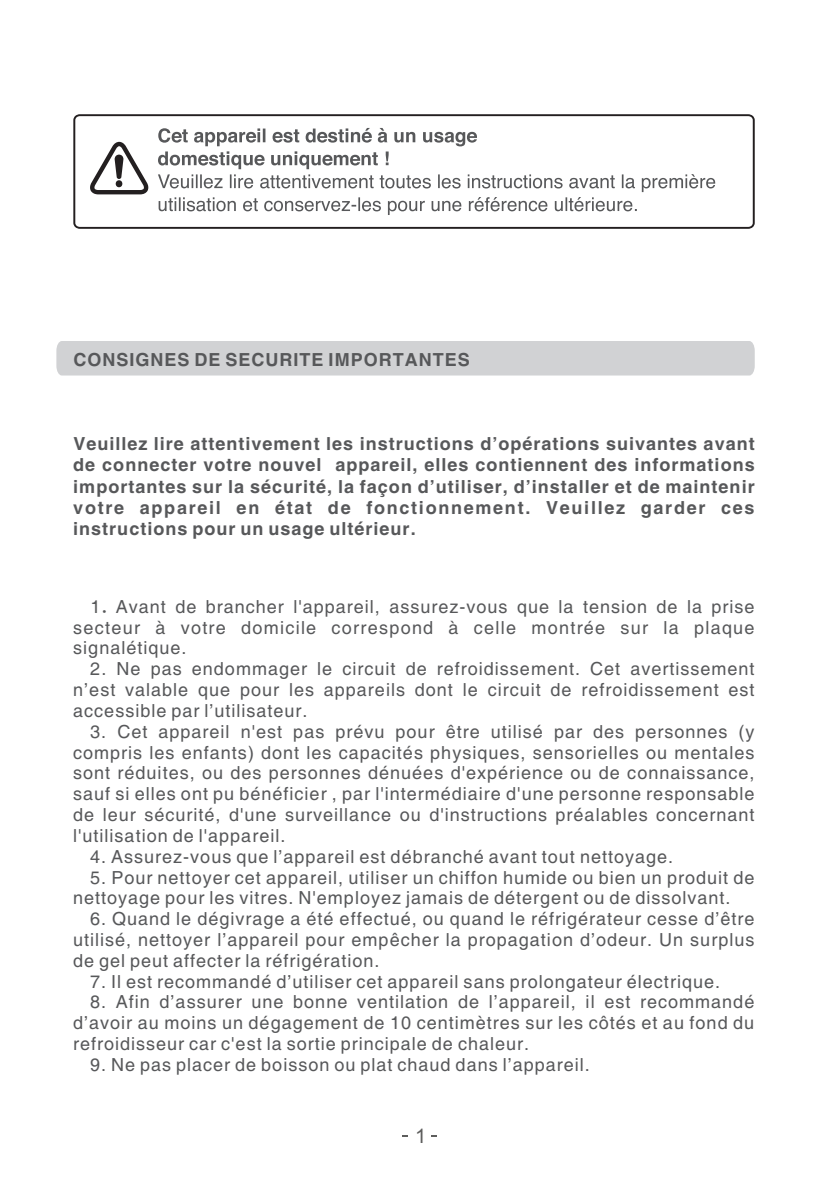
<style>
.page{position:relative;width:840px;height:1191px;background:#fff}
.page>*{position:absolute;margin:0;border:0;box-sizing:border-box;transform-origin:0 0}
.t1{font:20px "Arial";color:#5d5d5c}
.t2{font:18px/20.8px "Helvetica";letter-spacing:.055em;color:#57585a;text-align:justify}
.t3{font:700 18px/21.4px "Helvetica";letter-spacing:.055em;color:#57585a;text-align:justify}
.s1{font-family:"Sim Sun";font-size:24px}
</style>
<div class="page">
<div style="left:56px;top:341px;width:698px;height:34px;background:#d1d2d4"></div>
<svg style="left:73px;top:114px;width:681px;height:115px"></svg>
<p class="t3" style="left:73px;top:350px;width:398px">CONSIGNES DE SECURITE IMPORTANTES</p>
<p class="t3" style="left:73px;top:434px;width:682px">Veuillez lire attentivement les instructions d’opérations suivantes avant de connecter votre nouvel appareil, elles contiennent des informations importantes sur la sécurité, la façon d’utiliser, d’installer et de maintenir votre appareil en état de fonctionnement. Veuillez garder ces instructions pour un usage ultérieur.</p>
<p class="t2" style="left:73px;top:598px;width:682px;text-indent:17px">1<span class="s1">.</span>Avant de brancher l'appareil, assurez-vous que la tension de la prise secteur à votre domicile correspond à celle montrée sur la plaque signalétique.</p>
<p class="t2" style="left:73px;top:660px;width:682px;text-indent:17px">2. Ne pas endommager le circuit de refroidissement. Cet avertissement n’est valable que pour les appareils dont le circuit de refroidissement est accessible par l’utilisateur.</p>
<p class="t2" style="left:73px;top:722px;width:682px;text-indent:17px">3. Cet appareil n'est pas prévu pour être utilisé par des personnes (y compris les enfants) dont les capacités physiques, sensorielles ou mentales sont réduites, ou des personnes dénuées d'expérience ou de connaissance, sauf si elles ont pu bénéficier , par l'intermédiaire d'une personne responsable de leur sécurité, d'une surveillance ou d'instructions préalables concernant l'utilisation de l'appareil.</p>
<p class="t2" style="left:90px;top:847px;width:584px">4. Assurez-vous que l’appareil est débranché avant tout nettoyage.</p>
<p class="t2" style="left:73px;top:868px;width:682px;text-indent:17px">5. Pour nettoyer cet appareil, utiliser un chiffon humide ou bien un produit de nettoyage pour les vitres. N'employez jamais de détergent ou de dissolvant.</p>
<p class="t2" style="left:73px;top:910px;width:682px;text-indent:17px">6. Quand le dégivrage a été effectué, ou quand le réfrigérateur cesse d’être utilisé, nettoyer l’appareil pour empêcher la propagation d’odeur. Un surplus de gel peut affecter la réfrigération.</p>
<p class="t2" style="left:90px;top:972px;width:631px">7. Il est recommandé d’utiliser cet appareil sans prolongateur électrique.</p>
<p class="t2" style="left:73px;top:993px;width:682px;text-indent:17px">8. Afin d’assurer une bonne ventilation de l’appareil, il est recommandé d’avoir au moins un dégagement de 10 centimètres sur les côtés et au fond du refroidisseur car c'est la sortie principale de chaleur.</p>
<p class="t2" style="left:90px;top:1055px;width:501px">9. Ne pas placer de boisson ou plat chaud dans l’appareil.</p>
<p class="t1" style="left:415px;top:1128px;width:13px">1</p>
</div>
